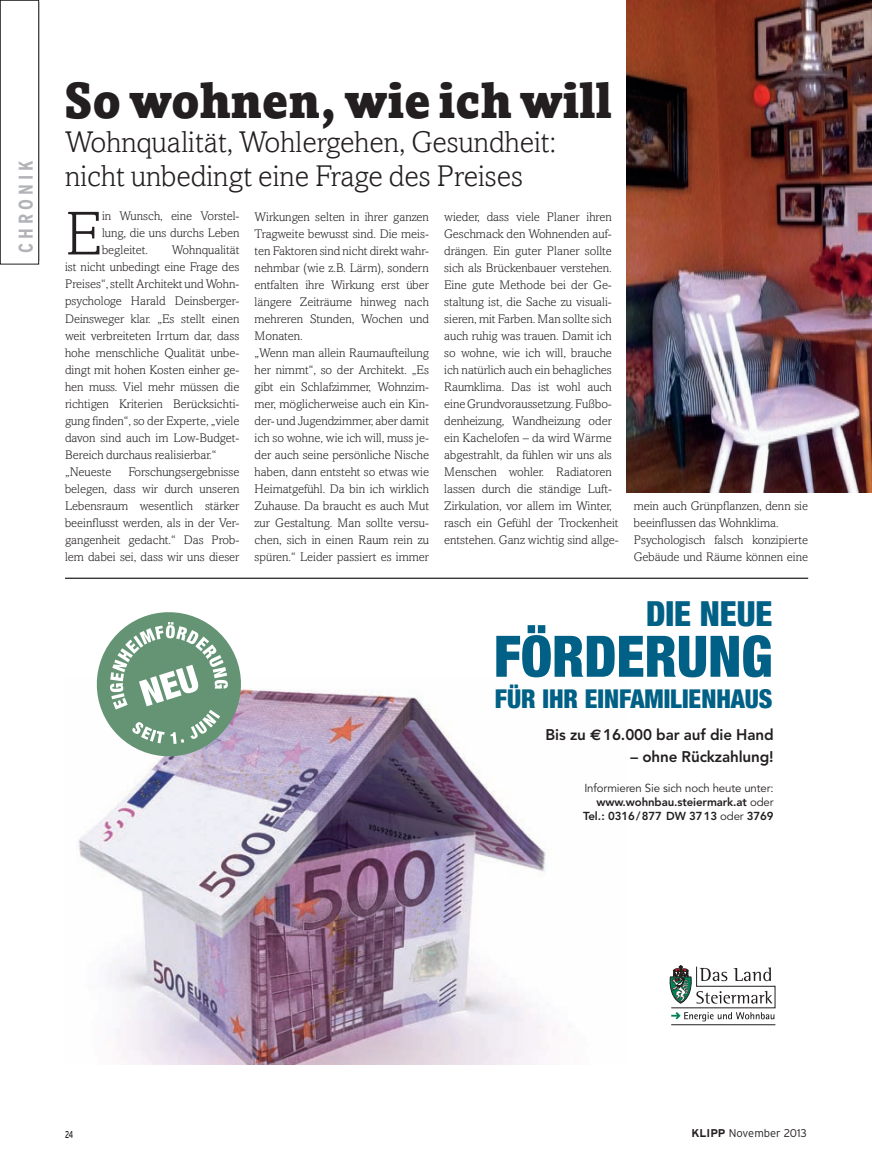
<style>
.page{position:relative;width:872px;height:1173px;background:#fff}
.page>*{position:absolute;margin:0;border:0;box-sizing:border-box;transform-origin:0 0}
.t1{font:300 62.25px "Amasis";color:#231f20}
.t2{font:900 condensed 57.25px "Helvetica Neue";color:#006085}
.t3{font:900 50px "Amasis";color:#231f20;scale:.95 1}
.t4{font:900 condensed 34.5px "Helvetica Neue";color:#006085}
.t5{font:300 30px/34px "Amasis";color:#231f20}
.t6{font:900 condensed 25.88px "Helvetica Neue";color:#006085}
.t7{font:700 condensed 20px "Interstate";letter-spacing:.2em;color:#b2b3b7}
.t8{font:800 15.38px "Avenir";letter-spacing:-.01em;color:#231f20}
.t9{font:300 12.5px/17px "Amasis";color:#231f20}
.t10{font:800 11.5px/13.9px "Avenir";letter-spacing:-.01em;color:#231f20;text-align:right}
.t11{font:300 11.25px "Interstate";color:#231f20}
.t12{font:10px "Interstate";color:#231f20;scale:.66 1}
.s1{font-family:"Euro Sans";font-weight:700}
.s2{font-weight:400}
.s3{font-weight:700}
</style>
<div class="page">
<img style="left:78px;top:689px;width:477px;height:375px">
<hr style="left:671px;top:1024px;width:104px;height:1px;background:#231f20">
<svg style="left:670px;top:965px;width:105px;height:56px"></svg>
<svg style="left:87px;top:612px;width:164px;height:154px"></svg>
<hr style="left:65px;top:578px;width:743px;height:1px;background:#231f20">
<img style="left:626px;top:0;width:246px;height:493px">
<div style="left:0;top:0;width:39px;height:264px;border:1px solid #231f20"></div>
<h3 class="t7" style="left:15px;top:253px;width:94px;rotate:-90deg">CHRONIK</h3>
<h3 class="t7" style="left:15px;top:250px;width:52px;rotate:-90deg">LEBE</h3>
<h3 class="t3" style="left:64px;top:70px;width:578px">So wohnen, wie ich will</h3>
<h3 class="t5" style="left:65px;top:125px;width:492px">Wohnqualität, Wohlergehen, Gesundheit: nicht unbedingt eine Frage des Preises</h3>
<h1 class="t1" style="left:65px;top:198px;width:39px">E</h1>
<p class="t9" style="left:102px;top:208px;width:139px;text-align:justify">in Wunsch, eine Vorstel&shy;lung, die uns durchs Leben begleitet.</p>
<p class="t9" style="left:65px;top:242px;width:176px;text-indent:107px">Wohnqualität ist nicht unbedingt eine Frage des<br>Preises“, stellt Architekt und Wohn&shy;psychologe Harald Deinsberger-<br>Deinsweger klar. „Es stellt einen weit verbreiteten Irrtum dar, dass hohe menschliche Qualität unbe&shy;dingt mit hohen Kosten einher ge&shy;hen muss. Viel mehr müssen die richtigen Kriterien Berücksichti&shy;gung finden“, so der Experte, „viele davon sind auch im Low-Budget-<br>Bereich durchaus realisierbar.“ „Neueste</p>
<p class="t9" style="left:65px;top:463px;width:176px;text-align:justify;text-indent:63px">Forschungsergebnisse belegen, dass wir durch unseren Lebensraum wesentlich stärker beeinflusst werden, als in der Ver&shy;gangenheit gedacht.“ Das Prob&shy;lem dabei sei, dass wir uns dieser</p>
<p class="t9" style="left:255px;top:208px;width:176px">Wirkungen selten in ihrer ganzen<br>Tragweite bewusst sind. Die meis&shy;ten Faktoren sind nicht direkt wahr&shy;nehmbar (wie z.B. Lärm), sondern entfalten ihre Wirkung erst über längere Zeiträume hinweg nach mehreren Stunden, Wochen und<br>Monaten.<br>„Wenn man allein Raumaufteilung her nimmt“, so der Architekt. „Es gibt ein Schlafzimmer, Wohnzim&shy;mer, möglicherweise auch ein Kin&shy;der- und Jugendzimmer, aber damit ich so wohne, wie ich will, muss je&shy;der auch seine persönliche Nische haben, dann entsteht so etwas wie<br>Heimatgefühl. Da bin ich wirklich<br>Zuhause. Da braucht es auch Mut zur Gestaltung. Man sollte versu&shy;chen, sich in einen Raum rein zu spüren.“ Leider passiert es immer</p>
<p class="t9" style="left:444px;top:208px;width:176px">wieder, dass viele Planer ihren<br>Geschmack den Wohnenden auf&shy;drängen. Ein guter Planer sollte sich als Brückenbauer verstehen.<br>Eine gute Methode bei der Ge&shy;staltung ist, die Sache zu visuali&shy;sieren, mit Farben. Man sollte sich auch ruhig was trauen. Damit ich so wohne, wie ich will, brauche ich natürlich auch ein behagliches<br>Raumklima. Das ist wohl auch eine Grundvoraussetzung. Fußbo&shy;denheizung, Wandheizung oder ein Kachelofen – da wird Wärme abgestrahlt, da fühlen wir uns als<br>Menschen wohler. Radiatoren lassen durch die ständige Luft-<br>Zirkulation, vor allem im Winter, rasch ein Gefühl der Trockenheit entstehen. Ganz wichtig sind allge-</p>
<p class="t9" style="left:634px;top:497px;width:176px">mein auch Grünpflanzen, denn sie beeinflussen das Wohnklima.<br>Psychologisch falsch konzipierte<br>Gebäude und Räume können eine</p>
<h3 class="t4" style="left:646px;top:593px;width:128px">DIE NEUE</h3>
<h2 class="t2" style="left:494px;top:621px;width:280px">FÖRDERUNG</h2>
<h3 class="t6" style="left:495px;top:682px;width:279px">FÜR IHR EINFAMILIENHAUS</h3>
<p class="t8" style="left:545px;top:726px;width:229px">Bis zu <span class="s1">€</span> 16.000 bar auf die Hand</p>
<p class="t8" style="left:630px;top:747px;width:145px">– ohne Rückzahlung!</p>
<p class="t10" style="left:583px;top:781px;width:192px"><span class="s2">Informieren Sie sich noch heute unter: </span>www.wohnbau.steiermark.at <span class="s2">oder<br></span>Tel.: 0316 / 877 DW 3713 <span class="s2">oder</span> 3769</p>
<p class="t12" style="left:65px;top:1128px;width:14px">24</p>
<p class="t11" style="left:691px;top:1127px;width:117px"><span class="s3">KLIPP</span> November 2013</p>
</div>
